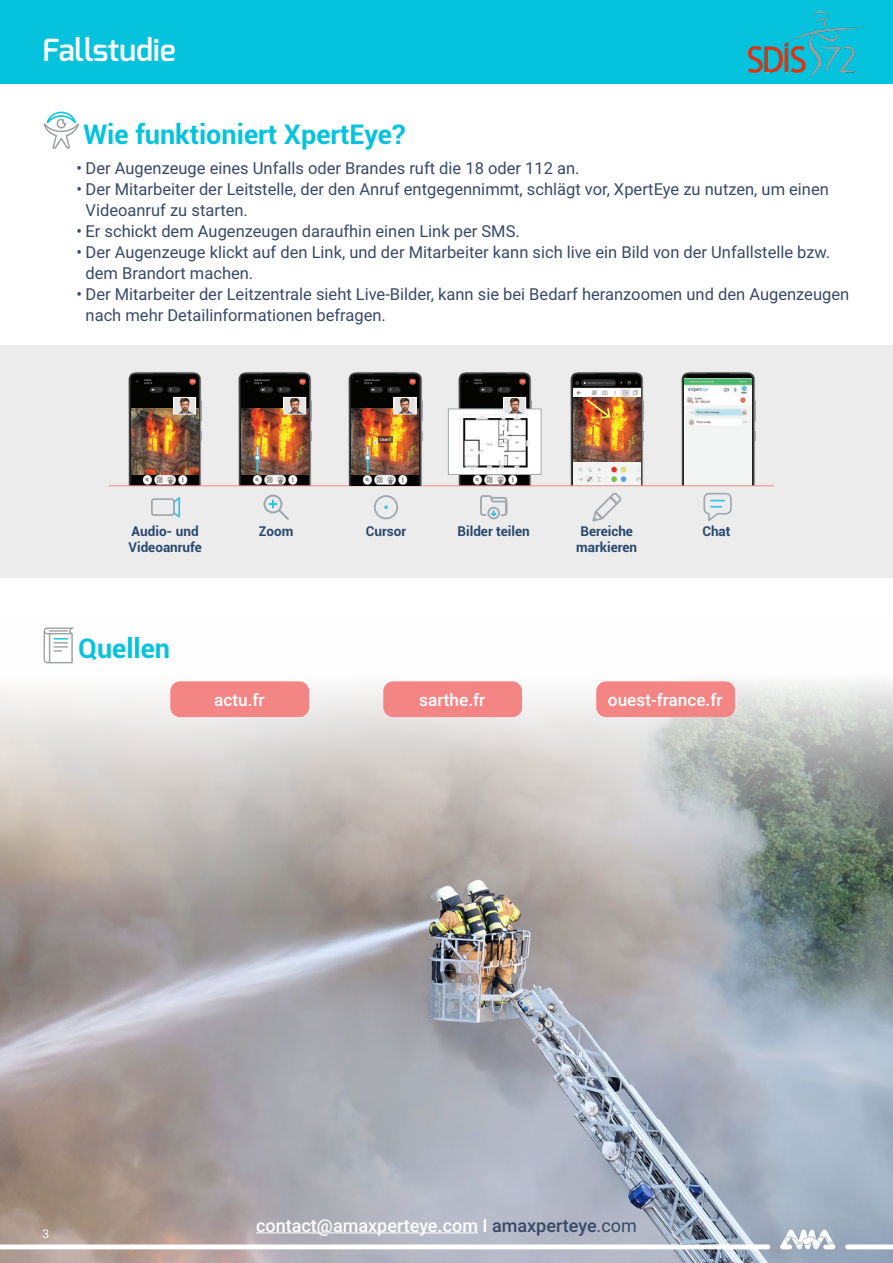
<style>
.page{position:relative;width:893px;height:1263px;background:#fff}
.page>*{position:absolute;margin:0;border:0;box-sizing:border-box;transform-origin:0 0}
.t1{font:600 30.6px "Exo";color:#fff}
.t2{font:700 27px "Roboto";color:#05c3dd}
.t3{font:500 18px "Roboto";color:#fff}
.t4{font:500 17.1px "Roboto";color:#fff}
.t5{font:16.5px/21px "Roboto";color:#384967}
.t6{font:700 13.5px "Roboto";color:#2a486e}
.t7{font:12px "Roboto";color:#fff}
.t8{font:500 4.35px "Roboto";color:#fff}
.s1{color:#384967}
.s2{font-weight:400;color:#384967}
</style>
<div class="page">
<img style="left:0;top:630px;width:893px;height:633px">
<div style="left:0;top:346px;width:893px;height:232px;background:#ececec"></div>
<svg style="left:43px;top:111px;width:36px;height:38px"></svg>
<img style="left:128px;top:372px;width:74px;height:113px">
<img style="left:131px;top:378px;width:67px;height:31px">
<img style="left:131px;top:409px;width:67px;height:76px">
<svg style="left:132px;top:375px;width:66px;height:4px"></svg>
<img style="left:175px;top:399px;width:19px;height:13px">
<div style="left:173px;top:397px;width:23px;height:17px;border:1px solid #fff"></div>
<img style="left:238px;top:372px;width:74px;height:113px">
<img style="left:241px;top:378px;width:67px;height:31px">
<img style="left:241px;top:409px;width:67px;height:76px">
<svg style="left:242px;top:375px;width:66px;height:4px"></svg>
<img style="left:286px;top:399px;width:18px;height:13px">
<div style="left:284px;top:397px;width:22px;height:17px;border:1px solid #fff"></div>
<svg style="left:255px;top:446px;width:5px;height:27px"></svg>
<img style="left:454px;top:372px;width:82px;height:113px">
<img style="left:461px;top:378px;width:67px;height:31px">
<img style="left:461px;top:474px;width:67px;height:11px">
<svg style="left:462px;top:375px;width:66px;height:4px"></svg>
<div style="left:448px;top:409px;width:93px;height:65px;background:#fff"></div>
<img style="left:459px;top:413px;width:71px;height:57px">
<div style="left:448px;top:409px;width:93px;height:65px;border:1px solid #a1a8ae"></div>
<img style="left:506px;top:399px;width:18px;height:13px">
<div style="left:504px;top:397px;width:22px;height:17px;border:1px solid #fff"></div>
<img style="left:570px;top:372px;width:74px;height:113px">
<img style="left:573px;top:378px;width:67px;height:107px">
<svg style="left:574px;top:375px;width:66px;height:4px"></svg>
<img style="left:573px;top:398px;width:67px;height:64px">
<svg style="left:584px;top:397px;width:28px;height:23px"></svg>
<img style="left:681px;top:372px;width:75px;height:113px">
<svg style="left:685px;top:375px;width:66px;height:4px"></svg>
<img style="left:685px;top:379px;width:67px;height:106px">
<svg style="left:175px;top:497px;width:6px;height:21px"></svg>
<div style="left:151px;top:498px;width:24px;height:18px;border:2px solid #a1a8ae;border-radius:2px"></div>
<svg style="left:384px;top:505px;width:4px;height:4px"></svg>
<div style="left:374px;top:495px;width:24px;height:24px;border:2px solid #a1a8ae;border-radius:50%"></div>
<svg style="left:480px;top:495px;width:28px;height:25px"></svg>
<svg style="left:263px;top:494px;width:26px;height:26px"></svg>
<svg style="left:592px;top:492px;width:29px;height:30px"></svg>
<hr style="left:109px;top:485px;width:665px;height:1px;background:#f38685">
<div style="left:703px;top:493px;width:29px;height:21px;border:2px solid #a1a8ae;border-radius:5px"></div>
<svg style="left:711px;top:500px;width:13px;height:8px"></svg>
<img style="left:345px;top:372px;width:82px;height:114px">
<img style="left:352px;top:378px;width:67px;height:31px">
<img style="left:352px;top:409px;width:67px;height:77px">
<svg style="left:352px;top:375px;width:66px;height:4px"></svg>
<img style="left:396px;top:399px;width:18px;height:13px">
<div style="left:394px;top:397px;width:22px;height:17px;border:1px solid #fff"></div>
<svg style="left:379px;top:436px;width:14px;height:7px"></svg>
<svg style="left:365px;top:441px;width:12px;height:32px"></svg>
<svg style="left:44px;top:627px;width:30px;height:36px"></svg>
<div style="left:383px;top:681px;width:139px;height:36px;background:#f38685;border-radius:10px"></div>
<div style="left:170px;top:681px;width:139px;height:36px;background:#f38685;border-radius:10px"></div>
<div style="left:596px;top:681px;width:139px;height:36px;background:#f38685;border-radius:10px"></div>
<div style="left:0;top:0;width:893px;height:84px;background:#05c3dd"></div>
<img style="left:749px;top:11px;width:113px;height:67px">
<hr style="left:256px;top:1232px;width:222px;height:1px;background:#fff">
<svg style="left:0;top:1244px;width:770px;height:5px"></svg>
<svg style="left:845px;top:1244px;width:48px;height:5px"></svg>
<svg style="left:780px;top:1229px;width:55px;height:20px"></svg>
<p class="t1" style="left:43px;top:31px;width:135px">Fallstudie</p>
<p class="t2" style="left:84px;top:116px;width:324px">Wie funktioniert XpertEye?</p>
<p class="t5" style="left:77px;top:157px;width:504px">• Der Augenzeuge eines Unfalls oder Brandes ruft die 18 oder 112 an.</p>
<p class="t5" style="left:86px;top:178px;width:745px;text-indent:-9px">• Der Mitarbeiter der Leitstelle, der den Anruf entgegennimmt, schlägt vor, XpertEye zu nutzen, um einen<br>Videoanruf zu starten.</p>
<p class="t5" style="left:77px;top:220px;width:445px">• Er schickt dem Augenzeugen daraufhin einen Link per SMS.</p>
<p class="t5" style="left:86px;top:241px;width:746px;text-indent:-9px">• Der Augenzeuge klickt auf den Link, und der Mitarbeiter kann sich live ein Bild von der Unfallstelle bzw. dem Brandort machen.</p>
<p class="t5" style="left:86px;top:283px;width:765px;text-indent:-9px">• Der Mitarbeiter der Leitzentrale sieht Live-Bilder, kann sie bei Bedarf heranzoomen und den Augenzeugen nach mehr Detailinformationen befragen.</p>
<p class="t8" style="left:380px;top:436px;width:13px">User1</p>
<p class="t6" style="left:132px;top:522px;width:69px">Audio- und</p>
<p class="t6" style="left:457px;top:522px;width:74px">Bilder teilen</p>
<p class="t6" style="left:129px;top:538px;width:75px">Videoanrufe</p>
<p class="t6" style="left:259px;top:522px;width:36px">Zoom</p>
<p class="t6" style="left:366px;top:522px;width:42px">Cursor</p>
<p class="t6" style="left:702px;top:522px;width:30px">Chat</p>
<p class="t6" style="left:580px;top:522px;width:54px">Bereiche</p>
<p class="t6" style="left:576px;top:538px;width:62px">markieren</p>
<p class="t2" style="left:78px;top:629px;width:94px">Quellen</p>
<p class="t4" style="left:214px;top:688px;width:52px">actu.fr</p>
<p class="t4" style="left:419px;top:688px;width:67px">sarthe.fr</p>
<p class="t4" style="left:608px;top:688px;width:116px">ouest-france.fr</p>
<p class="t7" style="left:43px;top:1225px;width:8px">3</p>
<p class="t3" style="left:256px;top:1212px;width:382px">contact@amaxperteye.com I <span class="s1">amaxperteye</span><span class="s2">.com</span></p>
</div>
